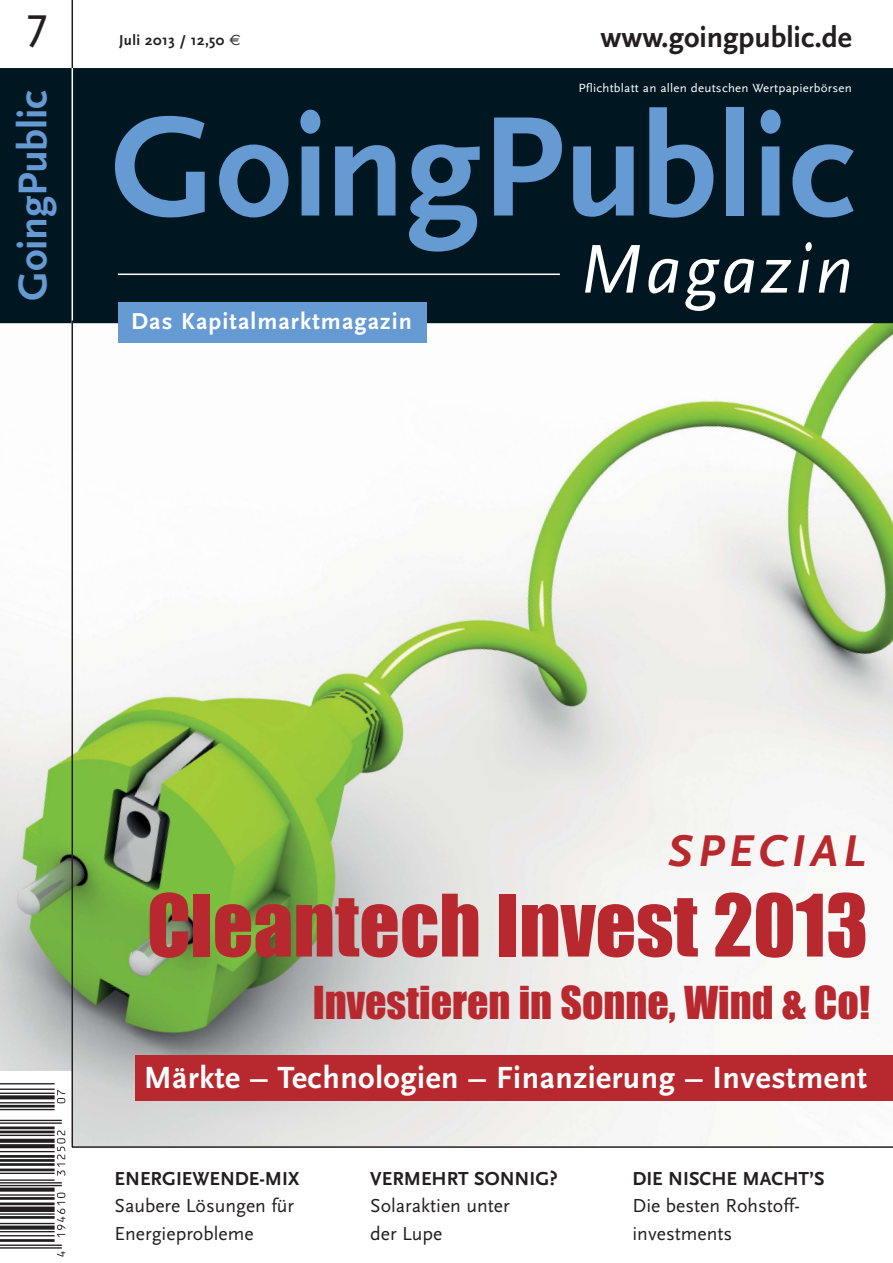
<style>
.page{position:relative;width:893px;height:1263px;background:#fff}
.page>*{position:absolute;margin:0;border:0;box-sizing:border-box;transform-origin:0 0}
.t1{font:700 148.5px "Scala Sans";color:#669ad2}
.t2{font:79.5px "Impact";color:#b8292f}
.t3{font:italic 72px "Scala Sans";letter-spacing:.055em;color:#fff}
.t4{font:48px "Scala Sans Caps";color:#231f20}
.t5{font:italic 700 46.5px "Scala Sans";letter-spacing:.105em;color:#b8292f}
.t6{font:42px "Impact";color:#b8292f}
.t7{font:700 42px "Scala Sans";color:#669ad2}
.t8{font:700 31.95px "Scala Sans";letter-spacing:.015em;color:#fff}
.t9{font:700 30px "Scala Sans";color:#231f20}
.t10{font:700 24px "Scala Sans";letter-spacing:.045em;color:#fff}
.t11{font:19.65px/27.6px "Scala Sans";color:#231f20}
.t12{font:700 19.65px "Scala Sans";color:#231f20}
.t13{font:700 15px "Scala Sans";letter-spacing:.03em;color:#231f20}
.t14{font:12.3px "Scala Sans";letter-spacing:.015em;color:#fff;scale:1.05 1}
.s1{font-family:"Euro Sans";font-weight:400}
</style>
<div class="page">
<img style="left:0;top:323px;width:893px;height:823px">
<hr style="left:0;top:1146px;width:893px;height:2px;background:#231f20">
<div style="left:135px;top:1056px;width:758px;height:45px;background:#b8292f"></div>
<div style="left:0;top:68px;width:893px;height:255px;background:#001722"></div>
<hr style="left:118px;top:274px;width:442px;height:1px;background:#fff">
<div style="left:118px;top:302px;width:308px;height:41px;background:#669ad2"></div>
<hr style="left:72px;top:0;width:1px;height:68px;background:#231f20">
<hr style="left:72px;top:68px;width:1px;height:255px;background:#fff">
<div style="left:0;top:1072px;width:72px;height:191px;background:#fff"></div>
<svg style="left:0;top:1083px;width:65px;height:173px"></svg>
<hr style="left:72px;top:320px;width:1px;height:827px;background:#231f20">
<h3 class="t4" style="left:24px;top:6px;width:26px">7</h3>
<h3 class="t7" style="left:16px;top:301px;width:212px;rotate:-90deg">GoingPublic</h3>
<p class="t13" style="left:119px;top:34px;width:123px">Juli 2013 / 12,50 <span class="s1">€</span></p>
<h3 class="t9" style="left:601px;top:26px;width:253px">www.goingpublic.de</h3>
<p class="t14" style="left:578px;top:83px;width:262px">Pflichtblatt an allen deutschen Wertpapierbörsen</p>
<h1 class="t1" style="left:110px;top:108px;width:746px">GoingPublic</h1>
<h3 class="t3" style="left:579px;top:239px;width:275px">Magazin</h3>
<p class="t10" style="left:131px;top:311px;width:282px">Das Kapitalmarktmagazin</p>
<h3 class="t5" style="left:668px;top:835px;width:199px">SPECIAL</h3>
<h2 class="t2" style="left:147px;top:900px;width:723px">Cleantech Invest 2013</h2>
<h3 class="t6" style="left:313px;top:989px;width:559px">Investieren in Sonne, Wind &amp; Co!</h3>
<h3 class="t8" style="left:144px;top:1065px;width:725px">Märkte – Technologien – Finanzierung – Investment</h3>
<p class="t12" style="left:115px;top:1170px;width:186px">ENERGIEWENDE-MIX</p>
<p class="t11" style="left:115px;top:1194px;width:181px">Saubere Lösungen für<br>Energieprobleme</p>
<p class="t12" style="left:370px;top:1170px;width:189px">VERMEHRT SONNIG?</p>
<p class="t11" style="left:370px;top:1194px;width:141px">Solaraktien unter der Lupe</p>
<p class="t12" style="left:632px;top:1170px;width:194px">DIE NISCHE MACHT’S</p>
<p class="t11" style="left:632px;top:1194px;width:169px">Die besten Rohstoff&shy;investments</p>
</div>
